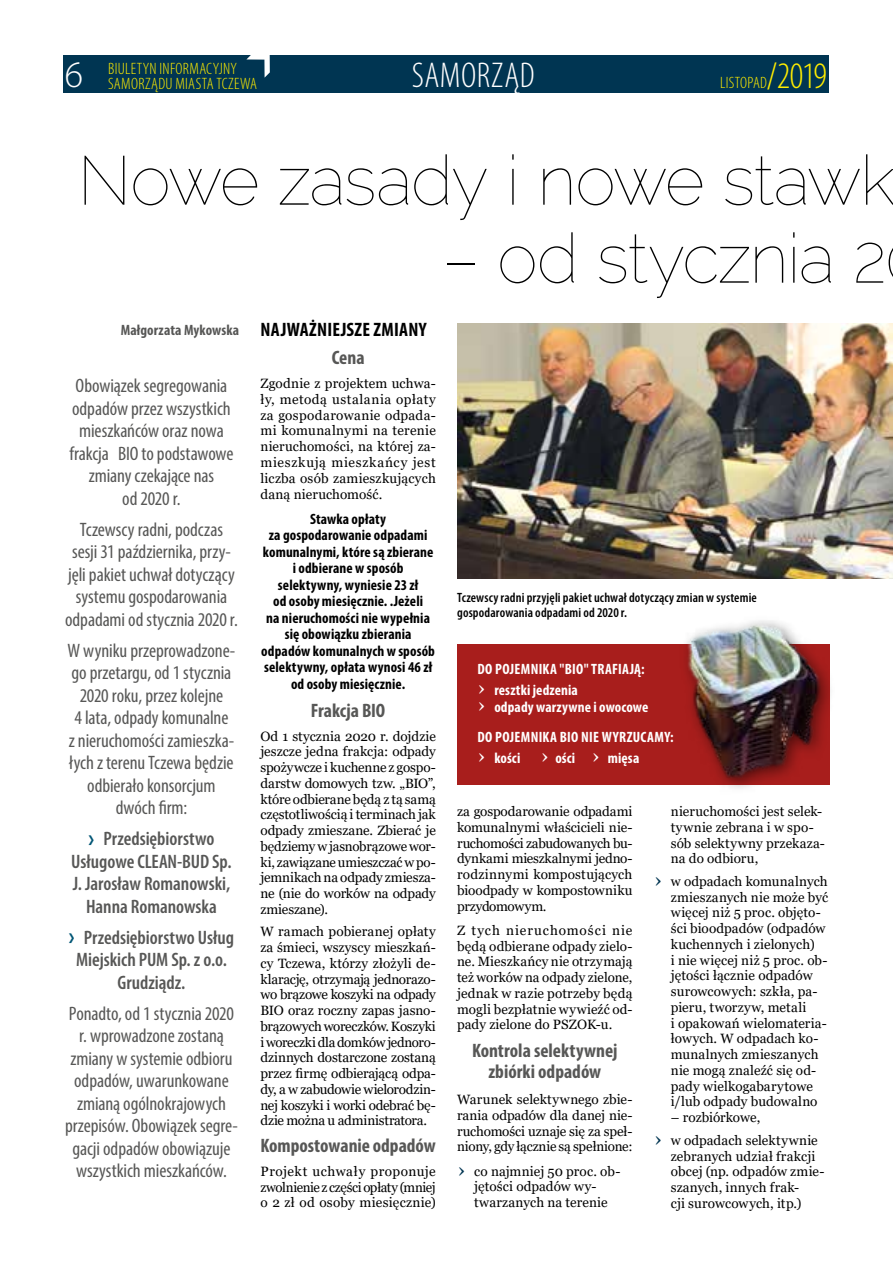
<style>
.page{position:relative;width:893px;height:1263px;background:#fff}
.page>*{position:absolute;margin:0;border:0;box-sizing:border-box;transform-origin:0 0}
.t1{font:100 69px "Raleway";letter-spacing:-.02em;color:#000}
.t2{font:300 condensed 37.5px "Myriad Pro";color:#ffed00}
.t3{font:300 37.5px "Myriad Pro";color:#fff}
.t4{font:300 condensed 36px "Myriad Pro";letter-spacing:.01em;color:#fff}
.t5{font:condensed 19.5px/22.5px "Myriad Pro";letter-spacing:-.005em;color:#575756;text-align:center}
.t6{font:600 condensed 19.5px/22.5px "Myriad Pro";color:#575756;text-align:center}
.t7{font:700 condensed 19.5px/21px "Myriad Pro";color:#575756;text-align:center}
.t8{font:700 condensed 19.5px "Myriad Pro";letter-spacing:.015em;color:#000}
.t9{font:300 condensed 16.5px/15px "Myriad Pro";letter-spacing:.02em;color:#ffed00}
.t10{font:700 condensed 15px/16.5px "Myriad Pro";letter-spacing:.01em;color:#000;text-align:center}
.t11{font:700 condensed 15px/21.5px "Myriad Pro";letter-spacing:.015em;color:#fff}
.t12{font:700 condensed 15px "Myriad Pro";letter-spacing:.005em;color:#575756}
.t13{font:13.5px/15.8px "Georgia";color:#000;text-align:justify}
.t14{font:600 condensed 13.5px/15px "Myriad Pro";letter-spacing:.01em;color:#000}
.s1{font-size:27px;color:#005575}
.s2{font-family:"Georgia";font-weight:400;font-stretch:normal;font-size:21px}
.s3{font-size:21px;color:#003552}
</style>
<div class="page">
<div style="left:64px;top:56px;width:765px;height:37px;background:#003552"></div>
<svg style="left:246px;top:55px;width:24px;height:23px"></svg>
<img style="left:457px;top:323px;width:436px;height:255px">
<div style="left:457px;top:644px;width:372px;height:141px;background:#a81e1c"></div>
<div style="left:679px;top:615px;width:156px;height:180px;background:#000;opacity:.56"></div>
<img style="left:686px;top:622px;width:134px;height:157px">
<h2 class="t3" style="left:65px;top:54px;width:20px">6</h2>
<p class="t9" style="left:108px;top:61px;width:151px">BIULETYN INFORMACYJNY<br>SAMORZĄDU MIASTA TCZEWA</p>
<h3 class="t4" style="left:412px;top:54px;width:124px">SAMORZĄD</h3>
<h2 class="t2" style="left:766px;top:53px;width:62px">/2019</h2>
<p class="t9" style="left:720px;top:75px;width:49px">LISTOPAD</p>
<h1 class="t1" style="left:78px;top:140px;width:819px">Nowe zasady i nowe stawk</h1>
<h1 class="t1" style="left:442px;top:218px;width:446px">– od stycznia 2</h1>
<p class="t12" style="left:121px;top:320px;width:120px">Małgorzata Mykowska</p>
<h3 class="t5" style="left:69px;top:374px;width:166px">Obowiązek segregowania odpadów przez wszystkich mieszkańców oraz nowa frakcja BIO to podstawowe zmiany czekające nas<br>od 2020 r.</h3>
<h3 class="t5" style="left:65px;top:518px;width:174px">Tczewscy radni, podczas sesji 31 października, przy&shy;jęli pakiet uchwał dotyczący systemu gospodarowania odpadami od stycznia 2020 r.</h3>
<h3 class="t5" style="left:68px;top:639px;width:169px">W wyniku przeprowadzone&shy;go przetargu, od 1 stycznia<br>2020 roku, przez kolejne<br>4 lata, odpady komunalne<br>z nieruchomości zamieszka&shy;łych z terenu Tczewa będzie odbierało konsorcjum dwóch firm:</h3>
<h3 class="t6" style="left:71px;top:827px;width:162px"><span class="s1">›</span> Przedsiębiorstwo<br>Usługowe CLEAN-BUD Sp.<br>J. Jarosław Romanowski,<br>Hanna Romanowska</h3>
<h3 class="t6" style="left:69px;top:925px;width:167px"><span class="s1">›</span> Przedsiębiorstwo Usług<br>Miejskich PUM Sp. z o.o.<br>Grudziądz.</h3>
<h3 class="t5" style="left:65px;top:1002px;width:174px">Ponadto, od 1 stycznia 2020 r. wprowadzone zostaną zmiany w systemie odbioru odpadów, uwarunkowane zmianą ogólnokrajowych przepisów. Obowiązek segre&shy;gacji odpadów obowiązuje wszystkich mieszkańców.</h3>
<h3 class="t8" style="left:261px;top:318px;width:168px">NAJWAŻNIEJSZE ZMIANY</h3>
<h3 class="t7" style="left:332px;top:347px;width:34px">Cena</h3>
<p class="t13" style="left:260px;top:376px;width:177px">Zgodnie z projektem uchwa&shy;ły, metodą ustalania opłaty za gospodarowanie odpada&shy;mi komunalnymi na terenie nieruchomości, na której za&shy;mieszkują mieszkańcy jest liczba osób zamieszkujących daną nieruchomość.</p>
<p class="t10" style="left:261px;top:510px;width:175px">Stawka opłaty<br>za gospodarowanie odpadami komunalnymi, które są zbierane i odbierane w sposób selektywny, wyniesie 23 zł<br>od osoby miesięcznie. .Jeżeli<br>na nieruchomości nie wypełnia się obowiązku zbierania odpadów komunalnych w sposób selektywny, opłata wynosi 46 zł od osoby miesięcznie.</p>
<h3 class="t7" style="left:311px;top:699px;width:76px">Frakcja BIO</h3>
<p class="t13" style="left:260px;top:728px;width:177px">Od 1 stycznia 2020 r. dojdzie jeszcze jedna frakcja: odpady spożywcze i kuchenne z gospo&shy;darstw domowych tzw. „BIO”, które odbierane będą z tą samą częstotliwością i terminach jak odpady zmieszane. Zbierać je będziemy w jasnobrązowe wor&shy;ki, zawiązane umieszczać w po&shy;jemnikach na odpady zmiesza&shy;ne (nie do worków na odpady zmieszane).</p>
<p class="t13" style="left:260px;top:924px;width:177px">W ramach pobieranej opłaty za śmieci, wszyscy mieszkań&shy;cy Tczewa, którzy złożyli de&shy;klarację, otrzymają jednorazo&shy;wo brązowe koszyki na odpady BIO oraz roczny zapas jasno&shy;brązowych woreczków. Koszyki iworeczki dla domków jednoro&shy;dzinnych dostarczone zostaną przez firmę odbierającą odpa&shy;dy, a w zabudowie wielorodzin&shy;nej koszyki i worki odebrać bę&shy;dzie można u administratora.</p>
<h3 class="t7" style="left:260px;top:1134px;width:177px">Kompostowanie odpadów</h3>
<p class="t13" style="left:260px;top:1163px;width:177px">Projekt uchwały proponuje zwolnienie z części opłaty (mniej o 2 zł od osoby miesięcznie)</p>
<p class="t14" style="left:457px;top:590px;width:301px">Tczewscy radni przyjęli pakiet uchwał dotyczący zmian w systemie gospodarowania odpadami od 2020 r.</p>
<p class="t11" style="left:477px;top:657px;width:169px">DO POJEMNIKA "BIO" TRAFIAJĄ: <span class="s2">›</span> resztki jedzenia</p>
<p class="t11" style="left:477px;top:691px;width:198px;line-height:30px"><span class="s2">›</span> odpady warzywne i owocowe<br>DO POJEMNIKA BIO NIE WYRZUCAMY:</p>
<p class="t11" style="left:477px;top:747px;width:163px"><span class="s2">›</span> kości <span class="s2">›</span> ości <span class="s2">›</span> mięsa</p>
<p class="t13" style="left:457px;top:804px;width:177px">za gospodarowanie odpadami komunalnymi właścicieli nie&shy;ruchomości zabudowanych bu&shy;dynkami mieszkalnymi jedno&shy;rodzinnymi kompostujących bioodpady w kompostowniku przydomowym.</p>
<p class="t13" style="left:457px;top:923px;width:177px">Z tych nieruchomości nie będą odbierane odpady zielo&shy;ne. Mieszkańcy nie otrzymają też worków na odpady zielone, jednak w razie potrzeby będą mogli bezpłatnie wywieźć od&shy;pady zielone do PSZOK-u.</p>
<h3 class="t7" style="left:472px;top:1040px;width:147px">Kontrola selektywnej zbiórki odpadów</h3>
<p class="t13" style="left:457px;top:1092px;width:177px">Warunek selektywnego zbie&shy;rania odpadów dla danej nie&shy;ruchomości uznaje się za speł&shy;niony, gdy łącznie są spełnione:</p>
<p class="t13" style="left:457px;top:1163px;width:165px;text-align:center"><span class="s3">›</span> co najmniej 50 proc. ob&shy;jętości odpadów wy&shy;twarzanych na terenie</p>
<p class="t13" style="left:671px;top:804px;width:156px;text-align:left">nieruchomości jest selek&shy;tywnie zebrana i w spo&shy;sób selektywny przekaza&shy;na do odbioru,</p>
<p class="t13" style="left:671px;top:874px;width:159px;text-align:left;text-indent:-17px"><span class="s3">›</span> w odpadach komunalnych zmieszanych nie może być więcej niż 5 proc. objęto&shy;ści bioodpadów (odpadów kuchennych i zielonych)<br>i nie więcej niż 5 proc. ob&shy;jętości łącznie odpadów surowcowych: szkła, pa&shy;pieru, tworzyw, metali<br>i opakowań wielomateria&shy;łowych. W odpadach ko&shy;munalnych zmieszanych nie mogą znaleźć się od&shy;pady wielkogabarytowe i/lub odpady budowalno</p>
<p class="t13" style="left:654px;top:1106px;width:165px;line-height:22.5px;text-indent:17px">– rozbiórkowe,<br><span class="s3">›</span> w odpadach selektywnie</p>
<p class="t13" style="left:671px;top:1148px;width:155px;text-align:left">zebranych udział frakcji obcej (np. odpadów zmie&shy;szanych, innych frak-<br>cji surowcowych, itp.)</p>
</div>
